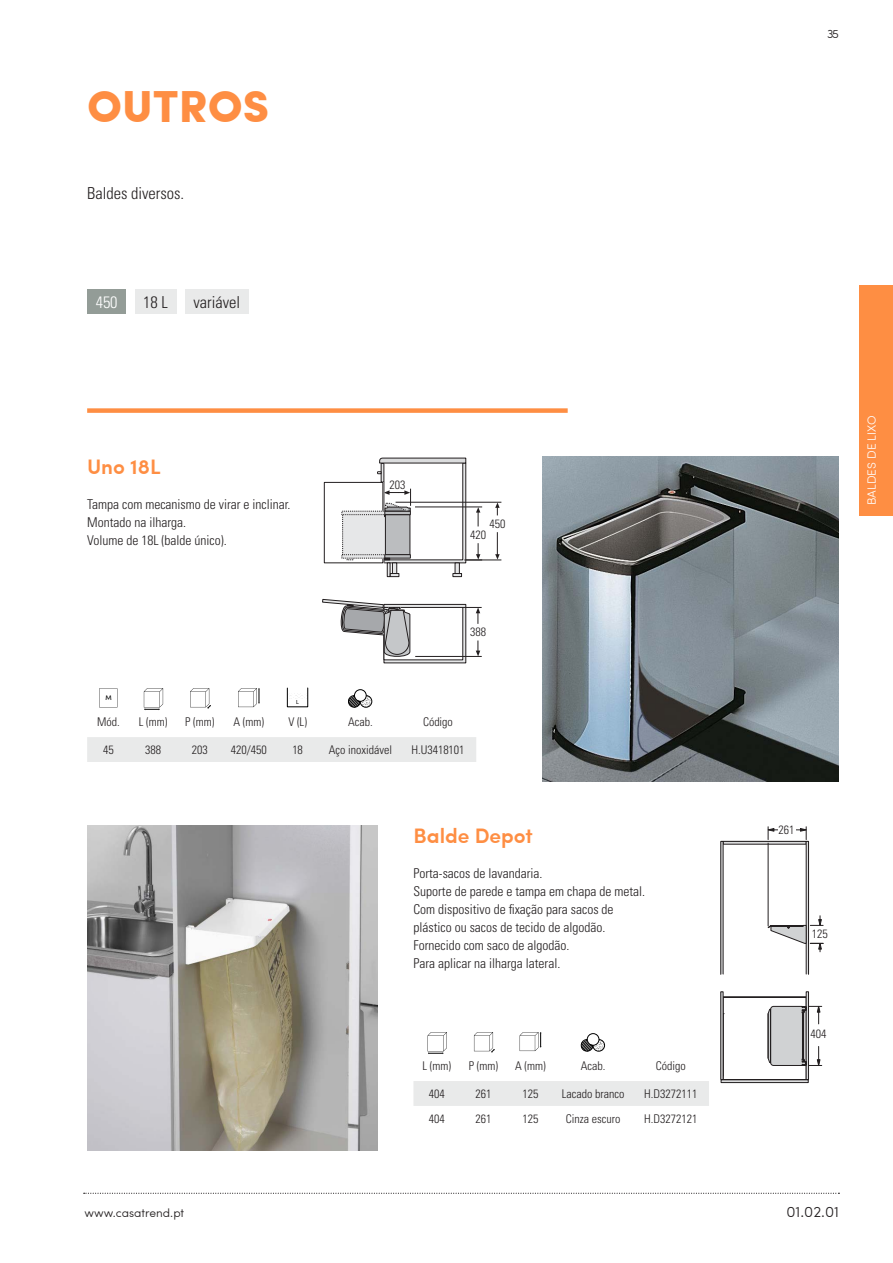
<style>
.page{position:relative;width:893px;height:1263px;background:#fff}
.page>*{position:absolute;margin:0;border:0;box-sizing:border-box;transform-origin:0 0}
.t1{font:900 45px "Sofia Pro";color:#fe8e43}
.t2{font:600 21px "Sofia Pro";color:#fe8e43}
.t3{font:300 condensed 16.5px "Univers LT Std";color:#231f20}
.t4{font:300 condensed 16.5px "Univers LT Std";color:#fff}
.t5{font:300 15px "Sofia Pro";color:#231f20}
.t6{font:300 condensed 13.5px/18px "Univers LT Std";color:#231f20}
.Tabela{font:300 condensed 12px "Univers LT Std";color:#231f20}
.t7{font:300 12px "Sofia Pro";color:#231f20}
.t8{font:300 12px "Sofia Pro";color:#fff}
.t9{font:500 6.75px "Sofia Pro";color:#000}
.t10{font:500 6px "Sofia Pro";color:#000}
</style>
<div class="page">
<svg style="left:84px;top:1193px;width:755px;height:1px"></svg>
<div style="left:859px;top:285px;width:34px;height:231px;background:#fe8e43"></div>
<img style="left:87px;top:825px;width:291px;height:325px">
<div style="left:413px;top:1081px;width:296px;height:25px;background:#e9eaea"></div>
<div style="left:593px;top:1039px;width:12px;height:12px;border:1px solid #000;border-radius:50%"></div>
<svg style="left:581px;top:1033px;width:23px;height:18px"></svg>
<svg style="left:520px;top:1032px;width:22px;height:19px"></svg>
<svg style="left:474px;top:1032px;width:21px;height:20px"></svg>
<svg style="left:428px;top:1032px;width:19px;height:22px"></svg>
<div style="left:723px;top:841px;width:83px;height:3px;border:1px solid #231f20"></div>
<div style="left:806px;top:841px;width:3px;height:133px;border:1px solid #231f20"></div>
<svg style="left:796px;top:827px;width:11px;height:12px"></svg>
<svg style="left:767px;top:827px;width:11px;height:12px"></svg>
<hr style="left:768px;top:843px;width:1px;height:83px;background:#231f20">
<svg style="left:767px;top:916px;width:56px;height:36px"></svg>
<div style="left:721px;top:1079px;width:87px;height:4px;border:1px solid #231f20"></div>
<div style="left:723px;top:997px;width:83px;height:1px;border:1px solid #231f20"></div>
<hr style="left:723px;top:1014px;width:1px;height:62px;background:#231f20">
<div style="left:806px;top:991px;width:3px;height:89px;border:1px solid #231f20"></div>
<svg style="left:768px;top:1005px;width:54px;height:62px"></svg>
<div style="left:811px;top:1028px;width:16px;height:11px;background:#fff"></div>
<div style="left:812px;top:928px;width:16px;height:11px;background:#fff"></div>
<img style="left:542px;top:456px;width:297px;height:326px">
<div style="left:87px;top:737px;width:389px;height:25px;background:#e9eaea"></div>
<svg style="left:348px;top:689px;width:24px;height:19px"></svg>
<svg style="left:238px;top:688px;width:22px;height:19px"></svg>
<svg style="left:190px;top:688px;width:21px;height:21px"></svg>
<svg style="left:144px;top:688px;width:19px;height:22px"></svg>
<svg style="left:99px;top:688px;width:18px;height:19px"></svg>
<div style="left:324px;top:482px;width:59px;height:81px;border:1px solid #231f20"></div>
<div style="left:387px;top:563px;width:3px;height:14px;border:1px solid #231f20"></div>
<div style="left:392px;top:563px;width:5px;height:10px;background:#e6e7e8"></div>
<div style="left:392px;top:563px;width:5px;height:11px;border:1px solid #231f20"></div>
<svg style="left:390px;top:573px;width:9px;height:4px"></svg>
<hr style="left:455px;top:563px;width:4px;height:10px;background:#e6e7e8">
<div style="left:455px;top:563px;width:5px;height:11px;border:1px solid #231f20"></div>
<svg style="left:453px;top:573px;width:9px;height:4px"></svg>
<svg style="left:341px;top:457px;width:141px;height:106px"></svg>
<hr style="left:415px;top:507px;width:67px;height:1px;background:#231f20">
<svg style="left:495px;top:532px;width:5px;height:27px"></svg>
<svg style="left:495px;top:503px;width:5px;height:12px"></svg>
<hr style="left:466px;top:560px;width:35px;height:1px;background:#231f20">
<hr style="left:396px;top:502px;width:105px;height:1px;background:#231f20">
<svg style="left:386px;top:606px;width:78px;height:55px"></svg>
<div style="left:384px;top:604px;width:82px;height:59px;border:1px solid #231f20"></div>
<div style="left:384px;top:607px;width:79px;height:53px;background:#fff"></div>
<div style="left:384px;top:607px;width:79px;height:53px;border:1px solid #231f20"></div>
<svg style="left:476px;top:640px;width:4px;height:16px"></svg>
<svg style="left:463px;top:607px;width:19px;height:17px"></svg>
<hr style="left:415px;top:656px;width:67px;height:1px;background:#231f20">
<svg style="left:322px;top:599px;width:89px;height:59px"></svg>
<div style="left:388px;top:479px;width:18px;height:9px;background:#fff"></div>
<div style="left:470px;top:529px;width:16px;height:11px;background:#fff"></div>
<div style="left:87px;top:408px;width:481px;height:5px;background:#fe8e43"></div>
<div style="left:87px;top:290px;width:39px;height:24px;background:#939c97"></div>
<div style="left:185px;top:290px;width:64px;height:24px;background:#e9eaea"></div>
<div style="left:135px;top:290px;width:41px;height:24px;background:#e9eaea"></div>
<p class="t1" style="left:87px;top:71px;width:184px">OUTROS</p>
<p class="t3" style="left:87px;top:183px;width:99px">Baldes diversos.</p>
<p class="t4" style="left:96px;top:292px;width:23px">450</p>
<p class="t3" style="left:143px;top:292px;width:26px">18 L</p>
<p class="t3" style="left:193px;top:292px;width:48px">variável</p>
<p class="t2" style="left:87px;top:451px;width:75px">Uno 18L</p>
<p class="t6" style="left:87px;top:495px;width:205px">Tampa com mecanismo de virar e inclinar.</p>
<p class="t6" style="left:87px;top:513px;width:100px">Montado na ilharga.</p>
<p class="t6" style="left:87px;top:531px;width:141px">Volume de 18L (balde único).</p>
<p class="t9" style="left:105px;top:693px;width:8px">M</p>
<p class="t10" style="left:296px;top:698px;width:4px">L</p>
<p class="Tabela" style="left:389px;top:477px;width:17px">203</p>
<p class="Tabela" style="left:489px;top:516px;width:17px">450</p>
<p class="Tabela" style="left:470px;top:527px;width:17px">420</p>
<p class="Tabela" style="left:470px;top:625px;width:17px">388</p>
<p class="Tabela" style="left:97px;top:714px;width:24px">Mód.</p>
<p class="Tabela" style="left:139px;top:714px;width:30px">L (mm)</p>
<p class="Tabela" style="left:185px;top:714px;width:31px">P (mm)</p>
<p class="Tabela" style="left:233px;top:714px;width:32px">A (mm)</p>
<p class="Tabela" style="left:288px;top:714px;width:20px">V (L)</p>
<p class="Tabela" style="left:348px;top:714px;width:26px">Acab.</p>
<p class="Tabela" style="left:423px;top:714px;width:31px">Código</p>
<p class="Tabela" style="left:103px;top:742px;width:12px">45</p>
<p class="Tabela" style="left:145px;top:742px;width:17px">388</p>
<p class="Tabela" style="left:192px;top:742px;width:17px">203</p>
<p class="Tabela" style="left:231px;top:742px;width:37px">420/450</p>
<p class="Tabela" style="left:292px;top:742px;width:12px">18</p>
<p class="Tabela" style="left:329px;top:742px;width:65px">Aço inoxidável</p>
<p class="Tabela" style="left:411px;top:742px;width:55px">H.U3418101</p>
<p class="t2" style="left:413px;top:820px;width:121px">Balde Depot</p>
<p class="t6" style="left:413px;top:864px;width:130px">Porta-sacos de lavandaria.</p>
<p class="t6" style="left:413px;top:882px;width:233px">Suporte de parede e tampa em chapa de metal.</p>
<p class="t6" style="left:413px;top:900px;width:202px">Com dispositivo de fixação para sacos de plástico ou sacos de tecido de algodão.</p>
<p class="t6" style="left:413px;top:936px;width:157px">Fornecido com saco de algodão.</p>
<p class="t6" style="left:413px;top:954px;width:148px">Para aplicar na ilharga lateral.</p>
<p class="t7" style="left:84px;top:1204px;width:101px">www.casatrend.pt</p>
<p class="Tabela" style="left:422px;top:1058px;width:30px">L (mm)</p>
<p class="Tabela" style="left:469px;top:1058px;width:31px">P (mm)</p>
<p class="Tabela" style="left:515px;top:1058px;width:32px">A (mm)</p>
<p class="Tabela" style="left:581px;top:1058px;width:26px">Acab.</p>
<p class="Tabela" style="left:656px;top:1058px;width:31px">Código</p>
<p class="Tabela" style="left:429px;top:1086px;width:17px">404</p>
<p class="Tabela" style="left:476px;top:1086px;width:17px">261</p>
<p class="Tabela" style="left:522px;top:1086px;width:17px">125</p>
<p class="Tabela" style="left:562px;top:1086px;width:64px">Lacado branco</p>
<p class="Tabela" style="left:644px;top:1086px;width:55px">H.D3272111</p>
<p class="Tabela" style="left:429px;top:1111px;width:17px">404</p>
<p class="Tabela" style="left:476px;top:1111px;width:17px">261</p>
<p class="Tabela" style="left:522px;top:1111px;width:17px">125</p>
<p class="Tabela" style="left:566px;top:1111px;width:56px">Cinza escuro</p>
<p class="Tabela" style="left:644px;top:1111px;width:55px">H.D3272121</p>
<p class="t7" style="left:827px;top:25px;width:13px">35</p>
<p class="t8" style="left:863px;top:505px;width:92px;rotate:-90deg">BALDES DE LIXO</p>
<p class="Tabela" style="left:778px;top:823px;width:17px">261</p>
<p class="Tabela" style="left:812px;top:927px;width:17px">125</p>
<p class="Tabela" style="left:811px;top:1027px;width:17px">404</p>
<p class="t5" style="left:786px;top:1201px;width:54px">01.02.01</p>
</div>
